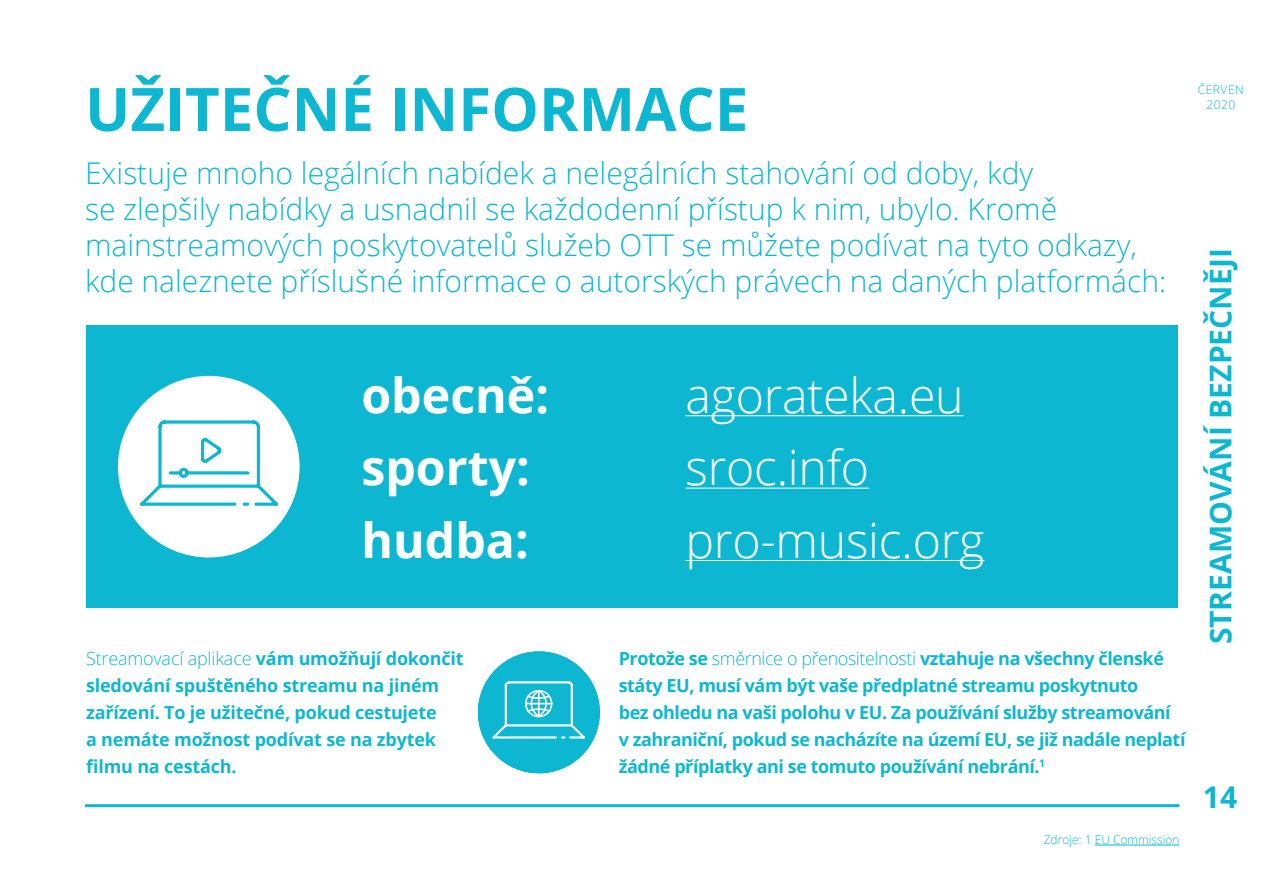
<style>
.page{position:relative;width:1263px;height:893px;background:#fff}
.page>*{position:absolute;margin:0;border:0;box-sizing:border-box;transform-origin:0 0}
.t1{font:700 60px "Open Sans";color:#0db7d2}
.t2{font:300 48.3px "Open Sans";letter-spacing:-.005em;color:#fff}
.t3{font:700 48.3px "Open Sans";color:#fff}
.t4{font:300 30px/36px "Open Sans";color:#0db7d2}
.t5{font:700 30px "Open Sans";color:#0db7d2}
.t6{font:700 18px/27px "Open Sans";letter-spacing:-.025em;color:#0db7d2}
.t7{font:300 12px "Open Sans";color:#0db7d2}
.t8{font:300 12px/15px "Open Sans";letter-spacing:.04em;color:#0db7d2;text-align:center}
.s1{font-weight:300}
</style>
<div class="page">
<div style="left:86px;top:325px;width:1091px;height:283px;background:#0db7d2"></div>
<hr style="left:685px;top:415px;width:279px;height:1px;background:#fff">
<hr style="left:685px;top:488px;width:184px;height:1px;background:#fff">
<hr style="left:685px;top:560px;width:299px;height:1px;background:#fff">
<hr style="left:1095px;top:845px;width:84px;height:1px;background:#0db7d2">
<hr style="left:85px;top:804px;width:1094px;height:3px;background:#0db7d2">
<div style="left:478px;top:651px;width:122px;height:122px;background:#0db7d2;border-radius:50%"></div>
<svg style="left:491px;top:681px;width:96px;height:92px"></svg>
<div style="left:118px;top:376px;width:182px;height:181px;background:#fff;border-radius:50%"></div>
<svg style="left:140px;top:420px;width:138px;height:86px"></svg>
<h1 class="t1" style="left:85px;top:67px;width:665px">UŽITEČNÉ INFORMACE</h1>
<p class="t4" style="left:85px;top:154px;width:1083px">Existuje mnoho legálních nabídek a nelegálních stahování od doby, kdy<br>se zlepšily nabídky a usnadnil se každodenní přístup k nim, ubylo. Kromě mainstreamových poskytovatelů služeb OTT se můžete podívat na tyto odkazy, kde naleznete příslušné informace o autorských právech na daných platformách:</p>
<h2 class="t3" style="left:361px;top:361px;width:189px">obecně:</h2>
<h2 class="t2" style="left:685px;top:362px;width:280px">agorateka.eu</h2>
<h2 class="t3" style="left:361px;top:433px;width:170px">sporty:</h2>
<h2 class="t2" style="left:685px;top:434px;width:185px">sroc.info</h2>
<h2 class="t3" style="left:361px;top:506px;width:169px">hudba:</h2>
<h2 class="t2" style="left:685px;top:507px;width:300px">pro-music.org</h2>
<p class="t6" style="left:86px;top:645px;width:379px"><span class="s1">Streamovací aplikace</span> vám umožňují dokončit sledování spuštěného streamu na jiném zařízení. To je užitečné, pokud cestujete<br>a nemáte možnost podívat se na zbytek filmu na cestách.</p>
<p class="t6" style="left:619px;top:645px;width:568px">Protože se <span class="s1">směrnice o přenositelnosti</span> vztahuje na všechny členské státy EU, musí vám být vaše předplatné streamu poskytnuto<br>bez ohledu na vaši polohu v EU. Za používání služby streamování v zahraniční, pokud se nacházíte na území EU, se již nadále neplatí žádné příplatky ani se tomuto používání nebrání.<sup>1</sup></p>
<p class="t7" style="left:1044px;top:831px;width:137px">Zdroje: 1 EU Commission</p>
<p class="t8" style="left:1198px;top:82px;width:47px">ČERVEN<br>2020</p>
<h3 class="t5" style="left:1199px;top:644px;width:397px;rotate:-90deg">STREAMOVÁNÍ BEZPEČNĚJI</h3>
<h3 class="t5" style="left:1203px;top:776px;width:36px">14</h3>
</div>
